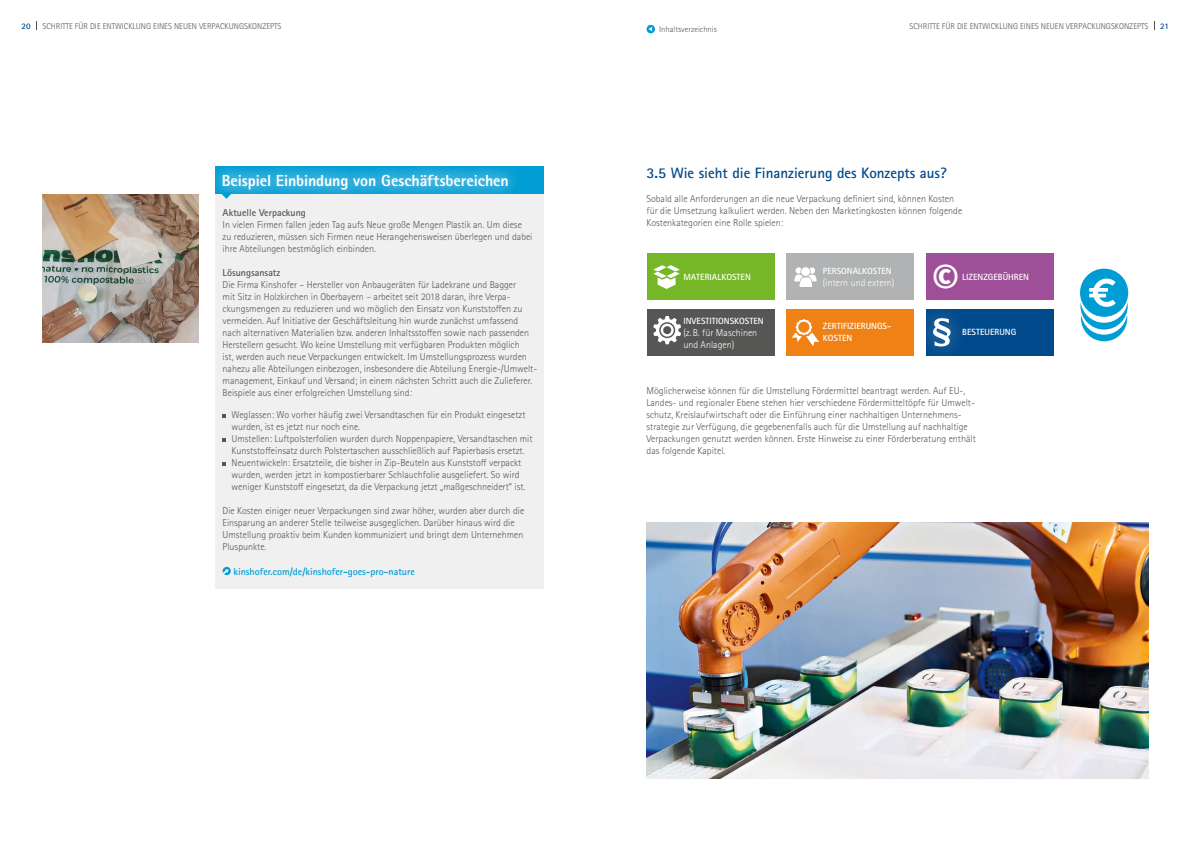
<style>
.page{position:relative;width:1191px;height:842px;background:#fff}
.page>*{position:absolute;margin:0;border:0;box-sizing:border-box;transform-origin:0 0}
.Fliestext{font:900 35.9px "Source Sans Pro";color:#fff}
.Maginal_Kasten_Head{font:800 16px "Rotis Sans Serif Std";letter-spacing:-.005em;color:#fff}
.Head-2{font:700 15px "Rotis Sans Serif Std";color:#004a8b}
.Fließtext{font:300 10px/12px "Rotis Sans Serif Std";color:#565655}
.Fliestext-2{font:300 10px/12px "Rotis Sans Serif Std";color:#565655}
.Fliestext-3{font:300 10px/12px "Rotis Sans Serif Std";color:#fff}
.Fließtext-2{font:700 10px "Rotis Sans Serif Std";color:#009dd4}
.Fließtext-3{font:700 10px "Rotis Sans Serif Std";color:#565655}
.Fliestext-4{font:700 9px/12px "Rotis Sans Serif Std";color:#fff}
.Musterseite_Abschni{font:300 8.5px "Rotis Sans Serif Std";color:#565655}
.t1{font:700 8.5px "Rotis Sans Serif Std";color:#004a8b}
.s1{font-weight:700}
</style>
<div class="page">
<div style="left:215px;top:166px;width:329px;height:28px;background:#009dd4"></div>
<div style="left:215px;top:194px;width:329px;height:394px;background:#f0f0f0"></div>
<svg style="left:223px;top:567px;width:8px;height:8px"></svg>
<svg style="left:223px;top:569px;width:6px;height:5px"></svg>
<div style="left:204px;top:157px;width:321px;height:50px;background:#fff;opacity:.35"></div>
<div style="left:210px;top:162px;width:310px;height:40px;background:#fff;opacity:.75"></div>
<svg style="left:220px;top:193px;width:13px;height:6px"></svg>
<img style="left:43px;top:194px;width:155px;height:149px">
<img style="left:646px;top:523px;width:502px;height:255px">
<div style="left:926px;top:309px;width:127px;height:46px;background:#004a8b"></div>
<div style="left:915px;top:300px;width:53px;height:65px;background:#fff;opacity:.35"></div>
<svg style="left:933px;top:318px;width:17px;height:28px"></svg>
<div style="left:647px;top:253px;width:127px;height:46px;background:#75b726"></div>
<div style="left:786px;top:253px;width:128px;height:46px;background:#b1b2b3"></div>
<div style="left:926px;top:253px;width:127px;height:46px;background:#9e4f97"></div>
<div style="left:786px;top:309px;width:128px;height:46px;background:#f08114"></div>
<svg style="left:653px;top:265px;width:27px;height:24px"></svg>
<div style="left:647px;top:309px;width:127px;height:46px;background:#565655"></div>
<svg style="left:653px;top:316px;width:28px;height:28px"></svg>
<svg style="left:794px;top:267px;width:22px;height:20px"></svg>
<svg style="left:791px;top:319px;width:28px;height:27px"></svg>
<svg style="left:1080px;top:269px;width:48px;height:72px"></svg>
<svg style="left:646px;top:25px;width:9px;height:8px"></svg>
<svg style="left:648px;top:27px;width:4px;height:4px"></svg>
<p class="t1" style="left:22px;top:20px;width:11px">20</p>
<p class="Musterseite_Abschni" style="left:43px;top:21px;width:240px">Schritte fü r di e Entwicklung ei nes neuen Verpackungskonzepts</p>
<p class="Musterseite_Abschni" style="left:909px;top:21px;width:240px">Schritte fü r di e Entwicklung ei nes neuen Verpackungskonzepts</p>
<p class="t1" style="left:1160px;top:20px;width:10px">21</p>
<p class="Musterseite_Abschni" style="left:659px;top:24px;width:59px">Inhaltsverzeichnis</p>
<p class="Maginal_Kasten_Head" style="left:222px;top:170px;width:289px">Beispiel Einbindung von Geschäftsbereichen</p>
<p class="Fließtext" style="left:223px;top:206px;width:311px"><span class="s1">Aktuelle Verpackung<br></span>In vielen Firmen fallen jeden Tag aufs Neue große Mengen Plastik an. U m diese zu reduzieren, müssen sich Firmen neue Herangehensweisen überlegen und dabei ihre Abteilungen bestmöglich einbinden.</p>
<p class="Fließtext-3" style="left:223px;top:266px;width:59px">Lösungsansatz</p>
<p class="Fließtext" style="left:223px;top:278px;width:316px">Die Firma Kinshofer – Hersteller von Anbaugeräten für Ladekrane und Bagger<br>mit Sitz in Holzkirchen in Oberbayern – arbeitet seit 2018 daran, ihre Verpa&shy;ckungsmengen zu reduzieren und wo möglich den Einsatz von Kunststoffen zu vermeiden. Auf Initiative der Geschäftsleitung hin wurde zunächst umfassend nach alternativen Materialien bzw. anderen Inhaltsstoffen sowie nach passenden Herstellern gesucht. Wo keine U mstellung mit verfügbaren Produkten möglich<br>ist, werden auch neue Verpackungen entwickelt. Im U mstellungsprozess wurden nahezu alle Abteilungen einbezogen, insbesondere die Abteilung Energie-/U mwelt&shy;management, Einkauf und Versand; in einem nächsten Schritt auch die Zulieferer.<br>Beispiele aus einer erfolgreichen U mstellung sind:</p>
<p class="Fliestext-2" style="left:232px;top:409px;width:295px">Weglassen: Wo vorher häufig zwei Versandtaschen für ein Produkt eingesetzt wurden, ist es jetzt nur noch eine.</p>
<p class="Fliestext-2" style="left:228px;top:433px;width:306px;text-align:center">U mstellen: Luftpolsterfolien wurden durch Noppenpapiere, Versandtaschen mit<br>Kunststoffeinsatz durch Polstertaschen ausschließlich auf Papierbasis ersetzt.</p>
<p class="Fliestext-2" style="left:228px;top:457px;width:299px;text-align:center">Neuentwickeln: Ersatzteile, die bisher in Zip-Beuteln aus Kunststoff verpackt wurden, werden jetzt in kompostierbarer Schlauchfolie ausgeliefert. So wird weniger Kunststoff eingesetzt, da die Verpackung jetzt „maßgeschneidert“ ist.</p>
<p class="Fließtext" style="left:223px;top:505px;width:303px">Die Kosten einiger neuer Verpackungen sind zwar höher, wurden aber durch die Einsparung an anderer Stelle teilweise ausgeglichen. Darüber hinaus wird die<br>U mstellung proaktiv beim Kunden kommuniziert und bringt dem U nternehmen Pluspunkte.</p>
<p class="Fließtext-2" style="left:233px;top:565px;width:183px">kinshofer.com/de/kinshofer-goes-pro-nature</p>
<p class="Head-2" style="left:646px;top:164px;width:302px">3.5 Wie sieht die Finanzierung des Konzepts aus?</p>
<p class="Fliestext-2" style="left:646px;top:193px;width:317px">Sobald alle Anforderungen an die neue Verpackung definiert sind, können Kosten für die U msetzung kalkuliert werden. Neben den Marketingkosten können folgende<br>Kostenkategorien eine Rolle spielen:</p>
<p class="Fliestext-4" style="left:683px;top:270px;width:69px">MATERIALKOSTEN</p>
<p class="Fliestext-4" style="left:683px;top:315px;width:82px">INVESTITIONSKOSTEN</p>
<p class="Fliestext-3" style="left:683px;top:327px;width:75px">(z.B. für Maschinen und Anlagen)</p>
<p class="Fliestext-4" style="left:823px;top:265px;width:70px">PERSONALKOSTEN</p>
<p class="Fliestext-3" style="left:823px;top:277px;width:73px">(intern und extern)</p>
<p class="Fliestext" style="left:932px;top:252px;width:29px">©</p>
<p class="Fliestext-4" style="left:962px;top:270px;width:68px">LIZENZGEBÜHREN</p>
<p class="Fliestext-4" style="left:823px;top:320px;width:70px">ZERTIFIZIERUNGS-<br>KOSTEN</p>
<p class="Fliestext-4" style="left:962px;top:326px;width:55px">BESTEUERUNG</p>
<p class="Fliestext-2" style="left:646px;top:385px;width:331px">Möglicherweise können für die U mstellung Fördermittel beantragt werden. Auf EU-, Landes- und regionaler Ebene stehen hier verschiedene Fördermitteltöpfe für U mwelt&shy;schutz, Kreislaufwirtschaft oder die Einführung einer nachhaltigen U nternehmens&shy;strategie zur Verfügung, die gegebenenfalls auch für die U mstellung auf nachhaltige Verpackungen genutzt werden können. Erste H inweise zu einer Förderberatung enthält das folgende Kapitel.</p>
</div>
